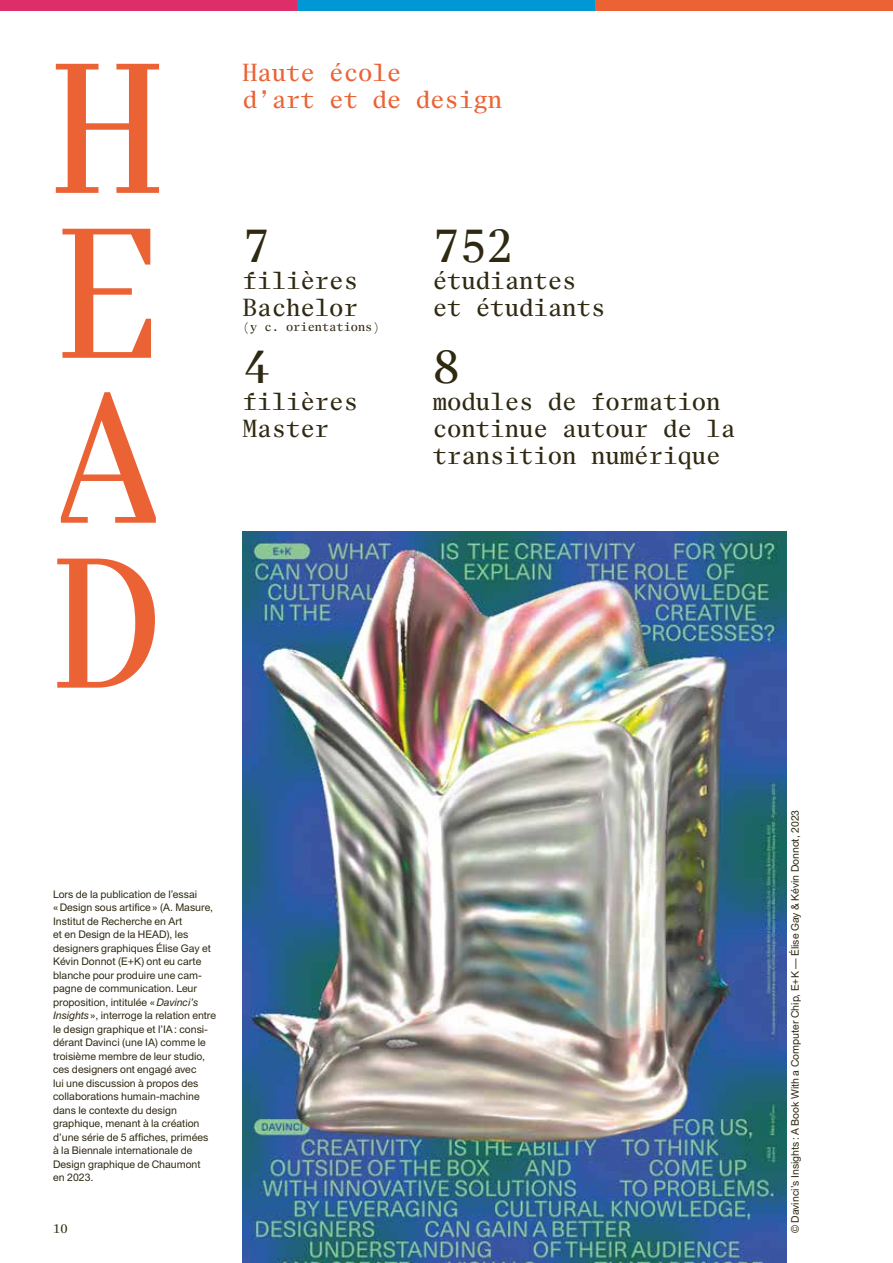
<style>
.page{position:relative;width:893px;height:1263px;background:#fff}
.page>*{position:absolute;margin:0;border:0;box-sizing:border-box;transform-origin:0 0}
.t1{font:179.25px/164.9px "Eliza Mono";color:#eb6234;text-align:justify}
.t2{font:45px "Eliza Mono";color:#2f2912}
.t3{font:24px/27px "Eliza Mono";color:#2f2912}
.t4{font:24px/27px "Eliza Mono";color:#eb6234}
.t5{font:12px "Eliza Mono";color:#2f2912}
.t6{font:10.5px/13.5px "Union";color:#2f2912}
.s1{font-style:italic}
</style>
<div class="page">
<div style="left:0;top:0;width:298px;height:11px;background:#dd2e69"></div>
<div style="left:298px;top:0;width:297px;height:11px;background:#0098d4"></div>
<div style="left:595px;top:0;width:298px;height:11px;background:#eb6234"></div>
<img style="left:243px;top:531px;width:544px;height:732px">
<h1 class="t1" style="left:54px;top:48px;width:109px">H E A D</h1>
<h3 class="t4" style="left:243px;top:59px;width:261px">Haute école<br>d’art et de design</h3>
<h2 class="t2" style="left:243px;top:217px;width:28px">7</h2>
<h3 class="t3" style="left:243px;top:267px;width:117px">filières<br>Bachelor</h3>
<p class="t5" style="left:243px;top:319px;width:138px">(y c. orientations)</p>
<h2 class="t2" style="left:243px;top:338px;width:28px">4</h2>
<h3 class="t3" style="left:243px;top:388px;width:117px">filières<br>Master</h3>
<h2 class="t2" style="left:433px;top:217px;width:82px">752</h2>
<h3 class="t3" style="left:433px;top:267px;width:174px">étudiantes et étudiants</h3>
<h2 class="t2" style="left:433px;top:338px;width:28px">8</h2>
<h3 class="t3" style="left:433px;top:388px;width:304px">modules de formation continue autour de la transition numérique</h3>
<p class="t6" style="left:53px;top:887px;width:165px">Lors de la publication de l’essai «Design sous artifice» (A. Masure,<br>Institut de Recherche en Art<br>et en Design de la HEAD), les designers graphiques Élise Gay et<br>Kévin Donnot (E+K) ont eu carte blanche pour produire une cam&shy;pagne de communication. Leur proposition, intitulée «<span class="s1">Davinci’s<br>Insights</span>», interroge la relation entre le design graphique et l’IA: consi&shy;dérant Davinci (une IA) comme le troisième membre de leur studio, ces designers ont engagé avec<br>lui une discussion à propos des collaborations humain-machine dans le contexte du design graphique, menant à la création d’une série de 5 affiches, primées à la Biennale internationale de<br>Design graphique de Chaumont<br>en 2023.</p>
<p class="t5" style="left:53px;top:1221px;width:16px">10</p>
<p class="t6" style="left:788px;top:1233px;width:425px;rotate:-90deg">© Davinci’s Insights : A Book With a Computer Chip, E+K — Élise Gay &amp; Kévin Donnot, 2023</p>
</div>
